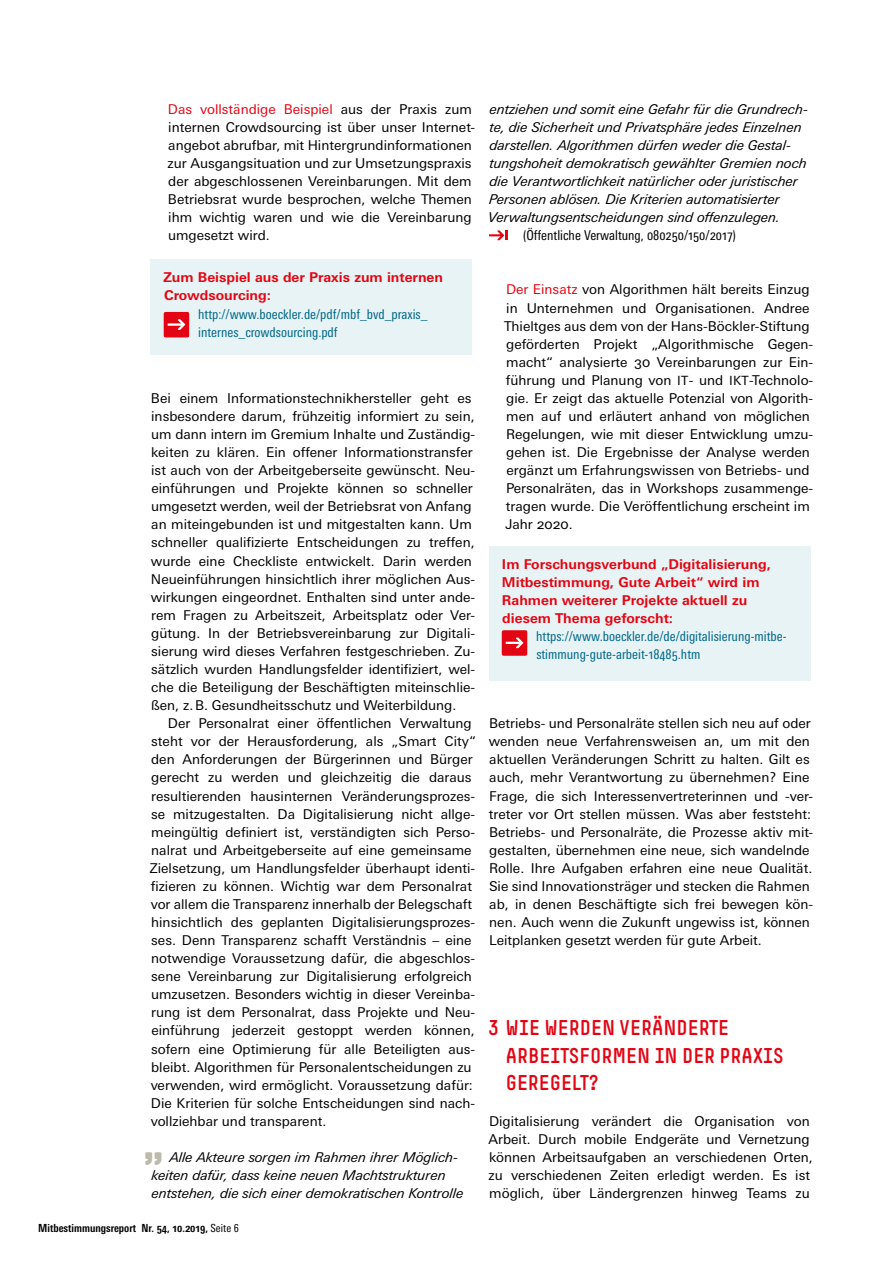
<style>
.page{position:relative;width:893px;height:1263px;background:#fff}
.page>*{position:absolute;margin:0;border:0;box-sizing:border-box;transform-origin:0 0}
.t1{font:41.4px "Simple HBS";color:#bcbaaa}
.t2{font:21px/27.2px "Simple HBS";color:#e30513}
.t3{font:13.5px/18px "Univers Next Pro";color:#000}
.t4{font:italic 13.5px/18px "Univers Next Pro";color:#000}
.t5{font:700 13.5px/18px "Univers Next Pro";color:#e30513}
.t6{font:condensed 13.5px/18.1px "Univers Next Pro";color:#00678a}
.t7{font:condensed 13.5px "Univers Next Pro";color:#000}
.t8{font:700 condensed 11.1px "Univers Next Pro";color:#000}
.s1{color:#e30513}
.s2{font-weight:400}
.s3{font-size:12.75px}
</style>
<div class="page">
<div style="left:151px;top:259px;width:321px;height:96px;background:#e7f3f4"></div>
<div style="left:164px;top:312px;width:25px;height:25px;background:#e30513;border-radius:2px"></div>
<svg style="left:168px;top:319px;width:17px;height:11px"></svg>
<svg style="left:489px;top:230px;width:19px;height:10px"></svg>
<div style="left:489px;top:546px;width:321px;height:134px;background:#e7f3f4"></div>
<div style="left:502px;top:630px;width:25px;height:26px;background:#e30513;border-radius:2px"></div>
<svg style="left:506px;top:637px;width:17px;height:11px"></svg>
<p class="t3" style="left:168px;top:100px;width:308px"><span class="s1">Das vollständige Beispiel</span> aus der Praxis zum internen Crowdsourcing ist über unser Internet&shy;angebot abrufbar, mit Hintergrundinformationen zur Ausgangsituation und zur Umsetzungspraxis der abgeschlossenen Vereinbarungen. Mit dem Betriebsrat wurde besprochen, welche Themen ihm wichtig waren und wie die Vereinbarung umgesetzt wird.</p>
<p class="t5" style="left:163px;top:268px;width:281px">Zum Beispiel aus der Praxis zum internen<br>Crowdsourcing:</p>
<p class="t6" style="left:198px;top:305px;width:231px">http://www.boeckler.de/pdf/mbf_bvd_praxis_ internes_crowdsourcing.pdf</p>
<p class="t3" style="left:151px;top:389px;width:326px">Bei einem Informationstechnikhersteller geht es insbesondere darum, frühzeitig informiert zu sein, um dann intern im Gremium Inhalte und Zuständig&shy;keiten zu klären. Ein offener Informationstransfer ist auch von der Arbeitgeberseite gewünscht. Neu&shy;einführungen und Projekte können so schneller umgesetzt werden, weil der Betriebsrat von Anfang an miteingebunden ist und mitgestalten kann. Um schneller qualifizierte Entscheidungen zu treffen, wurde eine Checkliste entwickelt. Darin werden Neueinführungen hinsichtlich ihrer möglichen Aus&shy;wirkungen eingeordnet. Enthalten sind unter ande&shy;rem Fragen zu Arbeitszeit, Arbeitsplatz oder Ver&shy;gütung. In der Betriebsvereinbarung zur Digitali&shy;sierung wird dieses Verfahren festgeschrieben. Zu-- sätzlich wurden Handlungsfelder identifiziert, wel&shy;che die Beteiligung der Beschäftigten miteinschlie&shy;ßen, z.B. Gesundheitsschutz und Weiterbildung.</p>
<p class="t3" style="left:150px;top:714px;width:328px;text-indent:18px">Der Personalrat einer öffentlichen Verwaltung steht vor der Herausforderung, als „Smart City“ den Anforderungen der Bürgerinnen und Bürger gerecht zu werden und gleichzeitig die daraus resultierenden hausinternen Veränderungsprozes&shy;se mitzugestalten. Da Digitalisierung nicht allge&shy;meingültig definiert ist, verständigten sich Perso&shy;nalrat und Arbeitgeberseite auf eine gemeinsame Zielsetzung, um Handlungsfelder überhaupt identi&shy;fizieren zu können. Wichtig war dem Personalrat vor allem die Transparenz innerhalb der Belegschaft hinsichtlich des geplanten Digitalisierungsprozes&shy;ses. Denn Transparenz schafft Verständnis – eine notwendige Voraussetzung dafür, die abgeschlos&shy;sene Vereinbarung zur Digitalisierung erfolgreich umzusetzen. Besonders wichtig in dieser Vereinba&shy;rung ist dem Personalrat, dass Projekte und Neu&shy;einführung jederzeit gestoppt werden können, sofern eine Optimierung für alle Beteiligten aus&shy;bleibt. Algorithmen für Personalentscheidungen zu verwenden, wird ermöglicht. Voraussetzung dafür:<br>Die Kriterien für solche Entscheidungen sind nach&shy;vollziehbar und transparent.</p>
<h1 class="t1" style="left:142px;top:1121px;width:24px">„</h1>
<p class="t4" style="left:152px;top:1148px;width:313px;text-indent:18px">Alle Akteure sorgen im Rahmen ihrer Möglich&shy;keiten dafür, dass keine neuen Machtstrukturen entstehen, die sich einer demokratischen Kontrolle</p>
<p class="t8" style="left:38px;top:1221px;width:202px">Mitbestimmungsreport Nr. 54, 10.2019, <span class="s2">Seite 6</span></p>
<p class="t4" style="left:489px;top:100px;width:321px">entziehen und somit eine Gefahr für die Grundrech&shy;te, die Sicherheit und Privatsphäre jedes Einzelnen darstellen. Algorithmen dürfen weder die Gestal&shy;tungshoheit demokratisch gewählter Gremien noch die Verantwortlichkeit natürlicher oder juristischer Personen ablösen. Die Kriterien automatisierter Verwaltungsentscheidungen sind offenzulegen.</p>
<p class="t7" style="left:523px;top:228px;width:214px">(Öffentliche Verwaltung, 080250/150/2017)</p>
<p class="t3" style="left:504px;top:281px;width:310px"><span class="s1">Der Einsatz</span> von Algorithmen hält bereits Einzug in Unternehmen und Organisationen. Andree Thieltges aus dem von der Hans-Böckler-Stiftung geförderten Projekt „Algorithmische Gegen&shy;macht“ analysierte 30 Vereinbarungen zur Ein&shy;führung und Planung von <span class="s3">IT</span>- und <span class="s3">IKT</span>-Technolo&shy;gie. Er zeigt das aktuelle Potenzial von Algorith&shy;men auf und erläutert anhand von möglichen Regelungen, wie mit dieser Entwicklung umzu&shy;gehen ist. Die Ergebnisse der Analyse werden ergänzt um Erfahrungswissen von Betriebs- und Personalräten, das in Workshops zusammenge&shy;tragen wurde. Die Veröffentlichung erscheint im Jahr 2020.</p>
<p class="t5" style="left:502px;top:555px;width:270px">Im Forschungsverbund „Digitalisierung, Mitbestimmung, Gute Arbeit“ wird im Rahmen weiterer Projekte aktuell zu diesem Thema geforscht:</p>
<p class="t6" style="left:536px;top:627px;width:252px">https://www.boeckler.de/de/digitalisierung-mitbe&shy;stimmung-gute-arbeit-18485.htm</p>
<p class="t3" style="left:489px;top:714px;width:326px">Betriebs- und Personalräte stellen sich neu auf oder wenden neue Verfahrensweisen an, um mit den aktuellen Veränderungen Schritt zu halten. Gilt es auch, mehr Verantwortung zu übernehmen? Eine Frage, die sich Interessenvertreterinnen und -ver&shy;treter vor Ort stellen müssen. Was aber feststeht:<br>Betriebs- und Personalräte, die Prozesse aktiv mit&shy;gestalten, übernehmen eine neue, sich wandelnde Rolle. Ihre Aufgaben erfahren eine neue Qualität.<br>Sie sind Innovationsträger und stecken die Rahmen ab, in denen Beschäftigte sich frei bewegen kön&shy;nen. Auch wenn die Zukunft ungewiss ist, können Leitplanken gesetzt werden für gute Arbeit.</p>
<h2 class="t2" style="left:506px;top:1014px;width:279px;text-indent:-18px">3 WIE WERDEN VERÄNDERTE<br>ARBEITSFORMEN IN DER PRAXIS<br>GEREGELT?</h2>
<p class="t3" style="left:488px;top:1112px;width:326px">Digitalisierung verändert die Organisation von Arbeit. Durch mobile Endgeräte und Vernetzung können Arbeitsaufgaben an verschiedenen Orten, zu verschiedenen Zeiten erledigt werden. Es ist möglich, über Ländergrenzen hinweg Teams zu</p>
</div>
